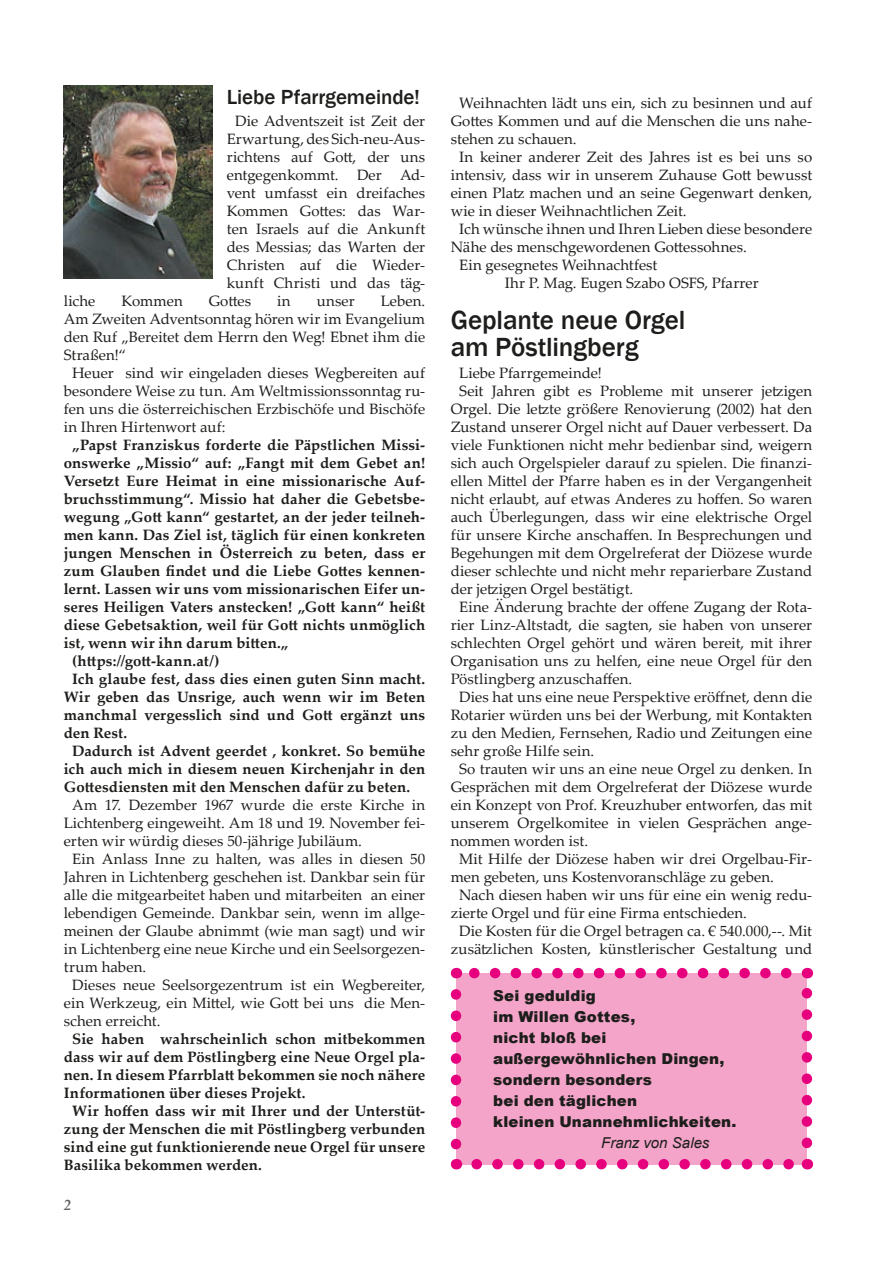
<style>
.page{position:relative;width:893px;height:1263px;background:#fff}
.page>*{position:absolute;margin:0;border:0;box-sizing:border-box;transform-origin:0 0}
.t1{font:500 27px/27px "Franklin Gothic";letter-spacing:-.005em;color:#1d1d1b}
.t2{font:500 21px "Franklin Gothic";letter-spacing:-.005em;color:#1d1d1b}
.t3{font:15px/18px "Palatino Linotype";letter-spacing:.005em;color:#1d1d1b;text-align:center}
.t4{font:700 15px "Palatino Linotype";letter-spacing:.01em;color:#1d1d1b}
.t5{font:900 15px/21px "Arial";letter-spacing:.01em;color:#1d1d1b}
.t6{font:italic 15px "Arial";color:#1d1d1b}
.t7{font:italic 700 15px "Palatino Linotype";color:#646463}
</style>
<div class="page">
<div style="left:456px;top:973px;width:351px;height:191px;background:#f3a4c8"></div>
<svg style="left:451px;top:994px;width:10px;height:156px"></svg>
<svg style="left:477px;top:1159px;width:320px;height:10px"></svg>
<svg style="left:802px;top:988px;width:10px;height:155px"></svg>
<svg style="left:469px;top:968px;width:317px;height:10px"></svg>
<img style="left:64px;top:85px;width:148px;height:193px">
<h2 class="t2" style="left:227px;top:84px;width:195px">Liebe Pfarrgemeinde!</h2>
<p class="t3" style="left:227px;top:111px;width:200px">Die Adventszeit ist Zeit der<br>Erwartung, des Sich-neu-Aus&shy;richtens auf Gott, der uns entgegenkommt. Der Ad&shy;vent umfasst ein dreifaches<br>Kommen Gottes: das War&shy;ten Israels auf die Ankunft des Messias; das Warten der<br>Christen auf die Wieder&shy;kunft Christi und das täg-</p>
<p class="t3" style="left:64px;top:291px;width:33px">liche</p>
<p class="t3" style="left:121px;top:291px;width:63px">Kommen</p>
<p class="t3" style="left:209px;top:291px;width:44px">Gottes</p>
<p class="t3" style="left:277px;top:291px;width:15px">in</p>
<p class="t3" style="left:317px;top:291px;width:39px">unser</p>
<p class="t3" style="left:381px;top:291px;width:46px">Leben.</p>
<p class="t3" style="left:64px;top:309px;width:363px">Am Zweiten Adventsonntag hören wir im Evangelium</p>
<p class="t3" style="left:64px;top:327px;width:363px">den Ruf „Bereitet dem Herrn den Weg! Ebnet ihm die</p>
<p class="t3" style="left:64px;top:345px;width:64px">Straßen!“</p>
<p class="t3" style="left:72px;top:363px;width:354px">Heuer sind wir eingeladen dieses Wegbereiten auf</p>
<p class="t3" style="left:64px;top:381px;width:363px">besondere Weise zu tun. Am Weltmissionssonntag ru-</p>
<p class="t3" style="left:64px;top:399px;width:363px">fen uns die österreichischen Erzbischöfe und Bischöfe</p>
<p class="t3" style="left:64px;top:417px;width:163px">in Ihren Hirtenwort auf:</p>
<p class="t4" style="left:72px;top:434px;width:354px">„Papst Franziskus forderte die Päpstlichen Missi-</p>
<p class="t4" style="left:64px;top:452px;width:363px">onswerke „Missio“ auf: „Fangt mit dem Gebet an!</p>
<p class="t4" style="left:64px;top:470px;width:363px">Versetzt Eure Heimat in eine missionarische Auf-</p>
<p class="t4" style="left:64px;top:488px;width:363px">bruchsstimmung“. Missio hat daher die Gebetsbe-</p>
<p class="t4" style="left:64px;top:506px;width:363px">wegung „Gott kann“ gestartet, an der jeder teilneh-</p>
<p class="t4" style="left:64px;top:524px;width:363px">men kann. Das Ziel ist, täglich für einen konkreten</p>
<p class="t4" style="left:64px;top:542px;width:363px">jungen Menschen in Österreich zu beten, dass er</p>
<p class="t4" style="left:64px;top:560px;width:363px">zum Glauben findet und die Liebe Gottes kennen-</p>
<p class="t4" style="left:64px;top:578px;width:363px">lernt. Lassen wir uns vom missionarischen Eifer un-</p>
<p class="t4" style="left:64px;top:596px;width:363px">seres Heiligen Vaters anstecken! „Gott kann“ heißt</p>
<p class="t4" style="left:64px;top:614px;width:363px">diese Gebetsaktion, weil für Gott nichts unmöglich</p>
<p class="t4" style="left:64px;top:632px;width:226px">ist, wenn wir ihn darum bitten.„</p>
<p class="t4" style="left:72px;top:650px;width:149px">(https://gott-kann.at/)</p>
<p class="t4" style="left:72px;top:668px;width:354px">Ich glaube fest, dass dies einen guten Sinn macht.</p>
<p class="t4" style="left:64px;top:686px;width:363px">Wir geben das Unsrige, auch wenn wir im Beten</p>
<p class="t4" style="left:64px;top:704px;width:363px">manchmal vergesslich sind und Gott ergänzt uns</p>
<p class="t4" style="left:64px;top:722px;width:65px">den Rest.</p>
<p class="t4" style="left:72px;top:740px;width:354px">Dadurch ist Advent geerdet , konkret. So bemühe</p>
<p class="t4" style="left:64px;top:758px;width:363px">ich auch mich in diesem neuen Kirchenjahr in den</p>
<p class="t4" style="left:64px;top:776px;width:348px">Gottesdiensten mit den Menschen dafür zu beten.</p>
<p class="t3" style="left:72px;top:795px;width:354px">Am 17. Dezember 1967 wurde die erste Kirche in</p>
<p class="t3" style="left:64px;top:813px;width:363px">Lichtenberg eingeweiht. Am 18 und 19. November fei-</p>
<p class="t3" style="left:64px;top:831px;width:300px">erten wir würdig dieses 50-jährige Jubiläum.</p>
<p class="t3" style="left:72px;top:849px;width:354px">Ein Anlass Inne zu halten, was alles in diesen 50</p>
<p class="t3" style="left:64px;top:867px;width:363px">Jahren in Lichtenberg geschehen ist. Dankbar sein für</p>
<p class="t3" style="left:64px;top:885px;width:363px">alle die mitgearbeitet haben und mitarbeiten an einer</p>
<p class="t3" style="left:64px;top:903px;width:363px">lebendigen Gemeinde. Dankbar sein, wenn im allge-</p>
<p class="t3" style="left:64px;top:921px;width:363px">meinen der Glaube abnimmt (wie man sagt) und wir</p>
<p class="t3" style="left:64px;top:939px;width:363px">in Lichtenberg eine neue Kirche und ein Seelsorgezen-</p>
<p class="t3" style="left:64px;top:957px;width:84px">trum haben.</p>
<p class="t3" style="left:72px;top:975px;width:354px">Dieses neue Seelsorgezentrum ist ein Wegbereiter,</p>
<p class="t3" style="left:64px;top:993px;width:363px">ein Werkzeug, ein Mittel, wie Gott bei uns die Men-</p>
<p class="t3" style="left:64px;top:1011px;width:98px">schen erreicht.</p>
<p class="t4" style="left:72px;top:1028px;width:354px">Sie haben wahrscheinlich schon mitbekommen</p>
<p class="t4" style="left:64px;top:1046px;width:363px">dass wir auf dem Pöstlingberg eine Neue Orgel pla-</p>
<p class="t4" style="left:64px;top:1064px;width:363px">nen. In diesem Pfarrblatt bekommen sie noch nähere</p>
<p class="t4" style="left:64px;top:1082px;width:243px">Informationen über dieses Projekt.</p>
<p class="t4" style="left:72px;top:1100px;width:354px">Wir hoffen dass wir mit Ihrer und der Unterstüt-</p>
<p class="t4" style="left:64px;top:1118px;width:363px">zung der Menschen die mit Pöstlingberg verbunden</p>
<p class="t4" style="left:64px;top:1136px;width:363px">sind eine gut funktionierende neue Orgel für unsere</p>
<p class="t4" style="left:64px;top:1154px;width:200px">Basilika bekommen werden.</p>
<p class="t7" style="left:64px;top:1194px;width:9px">2</p>
<p class="t3" style="left:459px;top:93px;width:354px">Weihnachten lädt uns ein, sich zu besinnen und auf</p>
<p class="t3" style="left:451px;top:111px;width:363px">Gottes Kommen und auf die Menschen die uns nahe-</p>
<p class="t3" style="left:451px;top:129px;width:127px">stehen zu schauen.</p>
<p class="t3" style="left:459px;top:147px;width:354px">In keiner anderer Zeit des Jahres ist es bei uns so</p>
<p class="t3" style="left:451px;top:165px;width:363px">intensiv, dass wir in unserem Zuhause Gott bewusst</p>
<p class="t3" style="left:451px;top:183px;width:363px">einen Platz machen und an seine Gegenwart denken,</p>
<p class="t3" style="left:451px;top:201px;width:237px">wie in dieser Weihnachtlichen Zeit.</p>
<p class="t3" style="left:459px;top:219px;width:354px">Ich wünsche ihnen und Ihren Lieben diese besondere</p>
<p class="t3" style="left:451px;top:237px;width:297px">Nähe des menschgewordenen Gottessohnes.</p>
<p class="t3" style="left:459px;top:255px;width:200px">Ein gesegnetes Weihnachtfest</p>
<p class="t3" style="left:505px;top:273px;width:255px">Ihr P. Mag. Eugen Szabo OSFS, Pfarrer</p>
<h1 class="t1" style="left:451px;top:307px;width:236px">Geplante neue Orgel am Pöstlingberg</h1>
<p class="t3" style="left:459px;top:363px;width:144px">Liebe Pfarrgemeinde!</p>
<p class="t3" style="left:459px;top:381px;width:354px">Seit Jahren gibt es Probleme mit unserer jetzigen</p>
<p class="t3" style="left:451px;top:399px;width:363px">Orgel. Die letzte größere Renovierung (2002) hat den</p>
<p class="t3" style="left:451px;top:417px;width:363px">Zustand unserer Orgel nicht auf Dauer verbessert. Da</p>
<p class="t3" style="left:451px;top:435px;width:363px">viele Funktionen nicht mehr bedienbar sind, weigern</p>
<p class="t3" style="left:451px;top:453px;width:363px">sich auch Orgelspieler darauf zu spielen. Die finanzi-</p>
<p class="t3" style="left:451px;top:471px;width:363px">ellen Mittel der Pfarre haben es in der Vergangenheit</p>
<p class="t3" style="left:451px;top:489px;width:363px">nicht erlaubt, auf etwas Anderes zu hoffen. So waren</p>
<p class="t3" style="left:451px;top:507px;width:363px">auch Überlegungen, dass wir eine elektrische Orgel</p>
<p class="t3" style="left:451px;top:525px;width:363px">für unsere Kirche anschaffen. In Besprechungen und</p>
<p class="t3" style="left:451px;top:543px;width:363px">Begehungen mit dem Orgelreferat der Diözese wurde</p>
<p class="t3" style="left:451px;top:561px;width:363px">dieser schlechte und nicht mehr reparierbare Zustand</p>
<p class="t3" style="left:451px;top:579px;width:184px">der jetzigen Orgel bestätigt.</p>
<p class="t3" style="left:459px;top:597px;width:354px">Eine Änderung brachte der offene Zugang der Rota-</p>
<p class="t3" style="left:451px;top:615px;width:363px">rier Linz-Altstadt, die sagten, sie haben von unserer</p>
<p class="t3" style="left:451px;top:633px;width:363px">schlechten Orgel gehört und wären bereit, mit ihrer</p>
<p class="t3" style="left:451px;top:651px;width:363px">Organisation uns zu helfen, eine neue Orgel für den</p>
<p class="t3" style="left:451px;top:669px;width:183px">Pöstlingberg anzuschaffen.</p>
<p class="t3" style="left:459px;top:687px;width:354px">Dies hat uns eine neue Perspektive eröffnet, denn die</p>
<p class="t3" style="left:451px;top:705px;width:363px">Rotarier würden uns bei der Werbung, mit Kontakten</p>
<p class="t3" style="left:451px;top:723px;width:363px">zu den Medien, Fernsehen, Radio und Zeitungen eine</p>
<p class="t3" style="left:451px;top:741px;width:145px">sehr große Hilfe sein.</p>
<p class="t3" style="left:459px;top:759px;width:354px">So trauten wir uns an eine neue Orgel zu denken. In</p>
<p class="t3" style="left:451px;top:777px;width:363px">Gesprächen mit dem Orgelreferat der Diözese wurde</p>
<p class="t3" style="left:451px;top:795px;width:363px">ein Konzept von Prof. Kreuzhuber entworfen, das mit</p>
<p class="t3" style="left:451px;top:813px;width:363px">unserem Orgelkomitee in vielen Gesprächen ange-</p>
<p class="t3" style="left:451px;top:831px;width:139px">nommen worden ist.</p>
<p class="t3" style="left:459px;top:849px;width:354px">Mit Hilfe der Diözese haben wir drei Orgelbau-Fir-</p>
<p class="t3" style="left:451px;top:867px;width:325px">men gebeten, uns Kostenvoranschläge zu geben.</p>
<p class="t3" style="left:459px;top:885px;width:354px">Nach diesen haben wir uns für eine ein wenig redu-</p>
<p class="t3" style="left:451px;top:903px;width:298px">zierte Orgel und für eine Firma entschieden.</p>
<p class="t3" style="left:459px;top:921px;width:354px">Die Kosten für die Orgel betragen ca. € 540.000,--. Mit</p>
<p class="t3" style="left:451px;top:939px;width:363px">zusätzlichen Kosten, künstlerischer Gestaltung und</p>
<p class="t5" style="left:493px;top:984px;width:245px">Sei geduldig<br>im Willen Gottes,<br>nicht bloß bei außergewöhnlichen Dingen, sondern besonders<br>bei den täglichen<br>kleinen Unannehmlichkeiten.</p>
<p class="t6" style="left:601px;top:1132px;width:110px">Franz von Sales</p>
</div>
